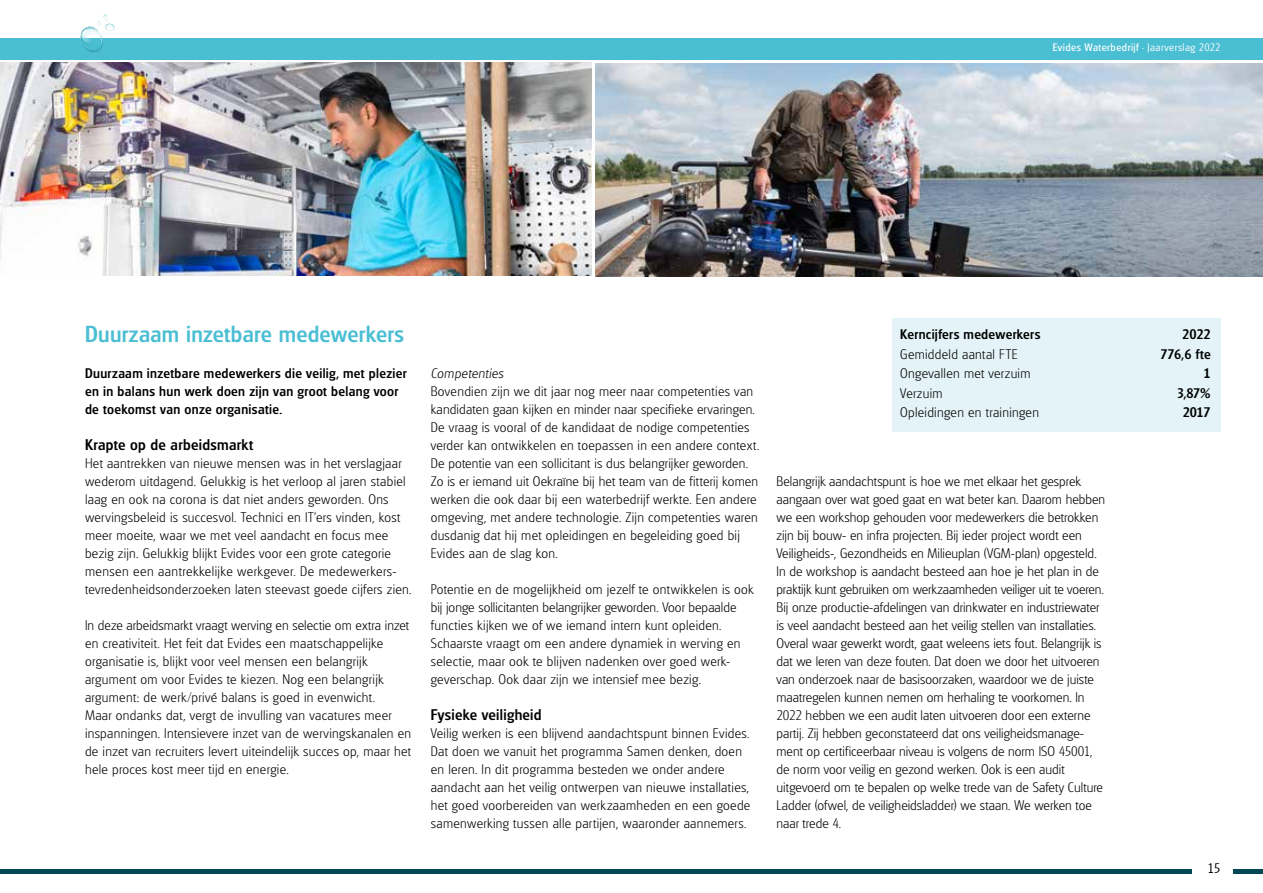
<style>
.page{position:relative;width:1263px;height:893px;background:#fff}
.page>*{position:absolute;margin:0;border:0;box-sizing:border-box;transform-origin:0 0}
.t1{font:500 22.5px "Glasgow Serial";letter-spacing:.015em;color:#4abed3}
.t2{font:500 15px "Glasgow Serial";letter-spacing:.02em;color:#000}
.t3{font:200 13.5px/18px "Glasgow Serial";letter-spacing:.02em;color:#000}
.t4{font:200 13.5px/18px "Glasgow Serial";color:#000}
.t5{font:500 13.5px/18px "Glasgow Serial";letter-spacing:.025em;color:#000}
.t6{font:italic 200 13.5px "Glasgow Serial";letter-spacing:.02em;color:#000}
.t7{font:300 13.5px "Glasgow Serial";color:#000}
.t8{font:10.5px "Glasgow Serial";letter-spacing:.045em;color:#fff}
.s1{font-weight:300}
</style>
<div class="page">
<div style="left:0;top:38px;width:1263px;height:22px;background:#4abed3"></div>
<img style="left:81px;top:14px;width:34px;height:39px">
<div style="left:0;top:869px;width:1192px;height:5px;background:#004855"></div>
<div style="left:1233px;top:869px;width:30px;height:5px;background:#004855"></div>
<img style="left:0;top:63px;width:591px;height:212px">
<img style="left:595px;top:64px;width:668px;height:212px">
<div style="left:892px;top:319px;width:328px;height:113px;background:#e4f3f8"></div>
<p class="t8" style="left:1053px;top:41px;width:169px">Evides Waterbedrijf <span class="s1">• Jaarverslag 2022</span></p>
<h1 class="t1" style="left:85px;top:320px;width:320px">Duurzaam inzetbare medewerkers</h1>
<p class="t5" style="left:85px;top:364px;width:323px">Duurzaam inzetbare medewerkers die veilig, met plezier en in balans hun werk doen zijn van groot belang voor de toekomst van onze organisatie.</p>
<p class="t2" style="left:85px;top:435px;width:170px">Krapte op de arbeidsmarkt</p>
<p class="t3" style="left:85px;top:454px;width:328px">Het aantrekken van nieuwe mensen was in het verslagjaar wederom uitdagend. Gelukkig is het verloop al jaren stabiel laag en ook na corona is dat niet anders geworden. Ons wervingsbeleid is succesvol. Technici en IT’ers vinden, kost meer moeite, waar we met veel aandacht en focus mee bezig zijn. Gelukkig blijkt Evides voor een grote categorie mensen een aantrekkelijke werkgever. De medewerkers&shy;tevredenheidsonderzoeken laten steevast goede cijfers zien.</p>
<p class="t3" style="left:85px;top:616px;width:328px">In deze arbeidsmarkt vraagt werving en selectie om extra inzet en creativiteit. Het feit dat Evides een maatschappelijke organisatie is, blijkt voor veel mensen een belangrijk argument om voor Evides te kiezen. Nog een belangrijk argument: de werk/privé balans is goed in evenwicht.<br>Maar ondanks dat, vergt de invulling van vacatures meer inspanningen. Intensievere inzet van de wervingskanalen en de inzet van recruiters levert uiteindelijk succes op, maar het hele proces kost meer tijd en energie.</p>
<p class="t6" style="left:431px;top:365px;width:74px">Competenties</p>
<p class="t3" style="left:431px;top:382px;width:330px">Bovendien zijn we dit jaar nog meer naar competenties van kandidaten gaan kijken en minder naar specifieke ervaringen.<br>De vraag is vooral of de kandidaat de nodige competenties verder kan ontwikkelen en toepassen in een andere context.<br>De potentie van een sollicitant is dus belangrijker geworden.<br>Zo is er iemand uit Oekraïne bij het team van de fitterij komen werken die ook daar bij een waterbedrijf werkte. Een andere omgeving, met andere technologie. Zijn competenties waren dusdanig dat hij met opleidingen en begeleiding goed bij Evides aan de slag kon.</p>
<p class="t3" style="left:431px;top:580px;width:324px">Potentie en de mogelijkheid om jezelf te ontwikkelen is ook bij jonge sollicitanten belangrijker geworden. Voor bepaalde functies kijken we of we iemand intern kunt opleiden.<br>Schaarste vraagt om een andere dynamiek in werving en selectie, maar ook te blijven nadenken over goed werk&shy;geverschap. Ook daar zijn we intensief mee bezig.</p>
<p class="t2" style="left:431px;top:705px;width:112px">Fysieke veiligheid</p>
<p class="t3" style="left:431px;top:724px;width:321px">Veilig werken is een blijvend aandachtspunt binnen Evides.<br>Dat doen we vanuit het programma Samen denken, doen en leren. In dit programma besteden we onder andere aandacht aan het veilig ontwerpen van nieuwe installaties, het goed voorbereiden van werkzaamheden en een goede samenwerking tussen alle partijen, waaronder aannemers.</p>
<p class="t5" style="left:900px;top:325px;width:142px">Kerncijfers medewerkers</p>
<p class="t5" style="left:1182px;top:325px;width:30px">2022</p>
<p class="t3" style="left:900px;top:345px;width:119px">Gemiddeld aantal FTE</p>
<p class="t5" style="left:1160px;top:345px;width:52px">776,6 fte</p>
<p class="t3" style="left:900px;top:365px;width:132px">Ongevallen met verzuim</p>
<p class="t5" style="left:1203px;top:364px;width:9px">1</p>
<p class="t3" style="left:900px;top:384px;width:44px">Verzuim</p>
<p class="t5" style="left:1177px;top:384px;width:35px">3,87%</p>
<p class="t3" style="left:900px;top:404px;width:140px">Opleidingen en trainingen</p>
<p class="t5" style="left:1183px;top:403px;width:29px">2017</p>
<p class="t4" style="left:776px;top:472px;width:330px">Belangrijk aandachtspunt is hoe we met elkaar het gesprek aangaan over wat goed gaat en wat beter kan. Daarom hebben we een workshop gehouden voor medewerkers die betrokken zijn bij bouw- en infra projecten. Bij ieder project wordt een Veiligheids-, Gezondheids en Milieuplan (VGM-plan) opgesteld.<br>In de workshop is aandacht besteed aan hoe je het plan in de praktijk kunt gebruiken om werkzaamheden veiliger uit te voeren.<br>Bij onze productie-afdelingen van drinkwater en industriewater is veel aandacht besteed aan het veilig stellen van installaties.<br>Overal waar gewerkt wordt, gaat weleens iets fout. Belangrijk is dat we leren van deze fouten. Dat doen we door het uitvoeren van onderzoek naar de basisoorzaken, waardoor we de juiste maatregelen kunnen nemen om herhaling te voorkomen. In 2022 hebben we een audit laten uitvoeren door een externe partij. Zij hebben geconstateerd dat ons veiligheidsmanage&shy;ment op certificeerbaar niveau is volgens de norm ISO 45001, de norm voor veilig en gezond werken. Ook is een audit uitgevoerd om te bepalen op welke trede van de Safety Culture Ladder (ofwel, de veiligheidsladder) we staan. We werken toe naar trede 4.</p>
<p class="t7" style="left:1207px;top:860px;width:14px">15</p>
</div>
